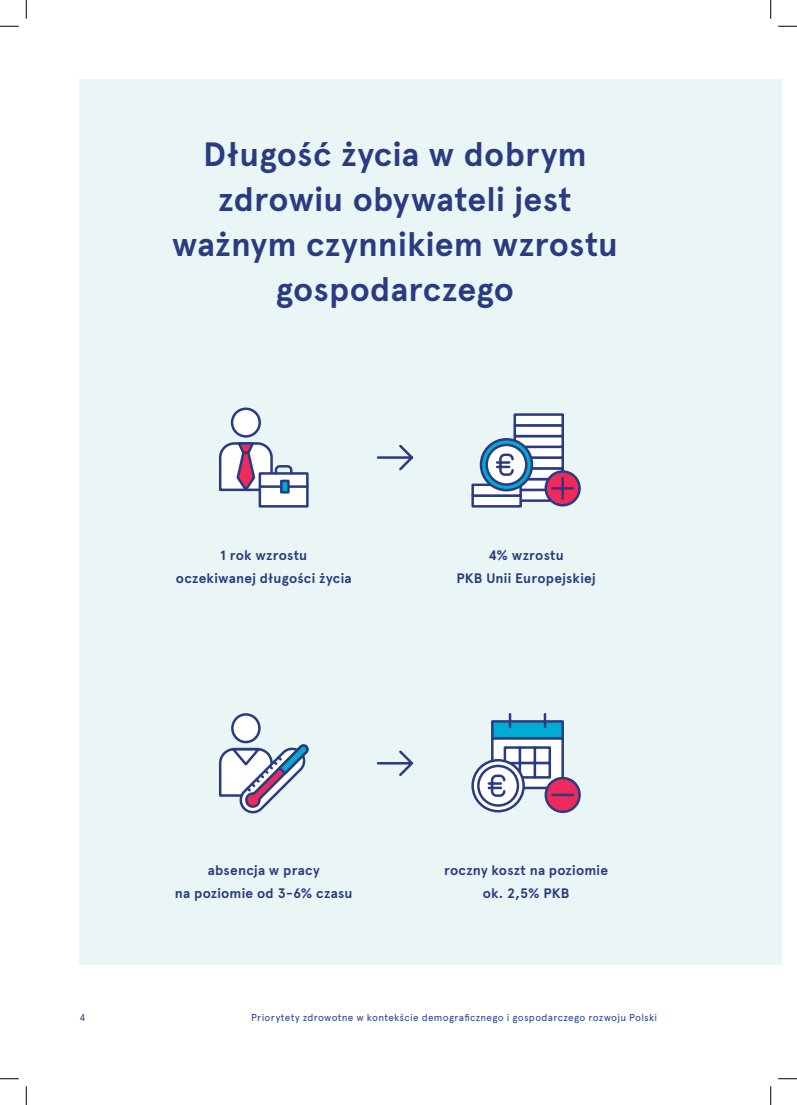
<style>
.page{position:relative;width:797px;height:1105px;background:#fff}
.page>*{position:absolute;margin:0;border:0;box-sizing:border-box;transform-origin:0 0}
.Paragraph_Style_1{font:700 33.75px/45px "Apercu Pro";letter-spacing:.005em;color:#2a3b81;text-align:center}
.Paragraph_Style_1-2{font:700 13.75px "Apercu Pro";letter-spacing:.015em;color:#2a3b81}
.Paragraph_Style_1-3{font:10px "Apercu Pro";letter-spacing:.03em;color:#253f8e}
</style>
<div class="page">
<div style="left:79px;top:79px;width:702px;height:886px;background:#e9f6f5"></div>
<div style="left:232px;top:409px;width:28px;height:27px;background:#fff;border-radius:50%"></div>
<div style="left:231px;top:407px;width:30px;height:31px;border:2px solid #2a3b81;border-radius:50%"></div>
<div style="left:258px;top:472px;width:50px;height:36px;background:#fff;border:2px solid #2a3b81"></div>
<hr style="left:260px;top:485px;width:47px;height:3px;background:#2a3b81">
<svg style="left:218px;top:442px;width:76px;height:52px"></svg>
<div style="left:232px;top:714px;width:27px;height:28px;background:#fff;border-radius:50%"></div>
<div style="left:231px;top:713px;width:30px;height:30px;border:2px solid #2a3b81;border-radius:50%"></div>
<svg style="left:218px;top:742px;width:91px;height:72px"></svg>
<svg style="left:376px;top:444px;width:38px;height:27px"></svg>
<svg style="left:376px;top:750px;width:38px;height:26px"></svg>
<div style="left:513px;top:489px;width:51px;height:13px;background:#fff;border:2px solid #2a3b81"></div>
<div style="left:513px;top:478px;width:51px;height:13px;background:#fff;border:2px solid #2a3b81"></div>
<div style="left:513px;top:467px;width:51px;height:13px;background:#fff;border:2px solid #2a3b81"></div>
<div style="left:513px;top:456px;width:51px;height:14px;background:#fff;border:2px solid #2a3b81"></div>
<div style="left:513px;top:446px;width:51px;height:13px;background:#fff;border:2px solid #2a3b81"></div>
<div style="left:513px;top:435px;width:51px;height:13px;background:#fff;border:2px solid #2a3b81"></div>
<div style="left:513px;top:424px;width:51px;height:13px;background:#fff;border:2px solid #2a3b81"></div>
<div style="left:513px;top:413px;width:51px;height:14px;background:#fff;border:2px solid #2a3b81"></div>
<div style="left:471px;top:494px;width:51px;height:14px;background:#fff;border:2px solid #2a3b81"></div>
<div style="left:471px;top:484px;width:51px;height:13px;background:#fff;border:2px solid #2a3b81"></div>
<svg style="left:481px;top:439px;width:51px;height:51px"></svg>
<div style="left:480px;top:438px;width:53px;height:53px;border:2px solid #2a3b81;border-radius:50%"></div>
<svg style="left:486px;top:445px;width:40px;height:39px"></svg>
<div style="left:485px;top:444px;width:42px;height:42px;border:2px solid #2a3b81;border-radius:50%"></div>
<svg style="left:494px;top:452px;width:21px;height:25px"></svg>
<svg style="left:546px;top:471px;width:33px;height:34px"></svg>
<div style="left:544px;top:470px;width:37px;height:36px;border:2px solid #2a3b81;border-radius:50%"></div>
<hr style="left:552px;top:487px;width:21px;height:3px;background:#2a3b81">
<hr style="left:561px;top:478px;width:3px;height:21px;background:#2a3b81">
<div style="left:491px;top:737px;width:73px;height:52px;background:#fff;border:2px solid #2a3b81"></div>
<div style="left:491px;top:720px;width:73px;height:19px;background:#00acd2;border:2px solid #2a3b81"></div>
<svg style="left:509px;top:714px;width:2px;height:13px"></svg>
<svg style="left:543px;top:714px;width:3px;height:13px"></svg>
<div style="left:533px;top:746px;width:18px;height:18px;background:#fff;border:2px solid #2a3b81"></div>
<div style="left:533px;top:762px;width:18px;height:17px;background:#fff;border:2px solid #2a3b81"></div>
<div style="left:518px;top:746px;width:18px;height:18px;background:#fff;border:2px solid #2a3b81"></div>
<div style="left:518px;top:762px;width:18px;height:17px;background:#fff;border:2px solid #2a3b81"></div>
<div style="left:503px;top:746px;width:18px;height:18px;background:#fff;border:2px solid #2a3b81"></div>
<svg style="left:472px;top:760px;width:51px;height:51px"></svg>
<div style="left:471px;top:759px;width:54px;height:53px;border:2px solid #2a3b81;border-radius:50%"></div>
<svg style="left:478px;top:766px;width:40px;height:39px"></svg>
<div style="left:477px;top:765px;width:42px;height:42px;border:2px solid #2a3b81;border-radius:50%"></div>
<svg style="left:486px;top:773px;width:20px;height:25px"></svg>
<svg style="left:546px;top:778px;width:33px;height:34px"></svg>
<div style="left:544px;top:777px;width:37px;height:36px;border:2px solid #2a3b81;border-radius:50%"></div>
<hr style="left:552px;top:794px;width:21px;height:2px;background:#2a3b81">
<svg style="left:0;top:25px;width:19px;height:2px"></svg>
<svg style="left:778px;top:25px;width:19px;height:2px"></svg>
<svg style="left:0;top:1078px;width:19px;height:1px"></svg>
<svg style="left:778px;top:1078px;width:19px;height:1px"></svg>
<svg style="left:25px;top:0;width:2px;height:19px"></svg>
<svg style="left:25px;top:1086px;width:2px;height:19px"></svg>
<svg style="left:770px;top:0;width:1px;height:19px"></svg>
<svg style="left:770px;top:1086px;width:1px;height:19px"></svg>
<p class="Paragraph_Style_1" style="left:172px;top:130px;width:447px">Długość życia w dobrym zdrowiu obywateli jest ważnym czynnikiem wzrostu gospodarczego</p>
<p class="Paragraph_Style_1-2" style="left:220px;top:545px;width:89px">1 rok wzrostu</p>
<p class="Paragraph_Style_1-2" style="left:176px;top:567px;width:177px">oczekiwanej długości życia</p>
<p class="Paragraph_Style_1-2" style="left:488px;top:545px;width:77px">4% wzrostu</p>
<p class="Paragraph_Style_1-2" style="left:456px;top:567px;width:141px">PKB Unii Europejskiej</p>
<p class="Paragraph_Style_1-2" style="left:208px;top:860px;width:113px">absencja w pracy</p>
<p class="Paragraph_Style_1-2" style="left:175px;top:882px;width:179px">na poziomie od 3-6% czasu</p>
<p class="Paragraph_Style_1-2" style="left:444px;top:860px;width:165px">roczny koszt na poziomie</p>
<p class="Paragraph_Style_1-2" style="left:483px;top:882px;width:88px">ok. 2,5% PKB</p>
<p class="Paragraph_Style_1-3" style="left:79px;top:1010px;width:7px">4</p>
<p class="Paragraph_Style_1-3" style="left:251px;top:1010px;width:407px">Priorytety zdrowotne w kontekście demograficznego i gospodarczego rozwoju Polski</p>
</div>
